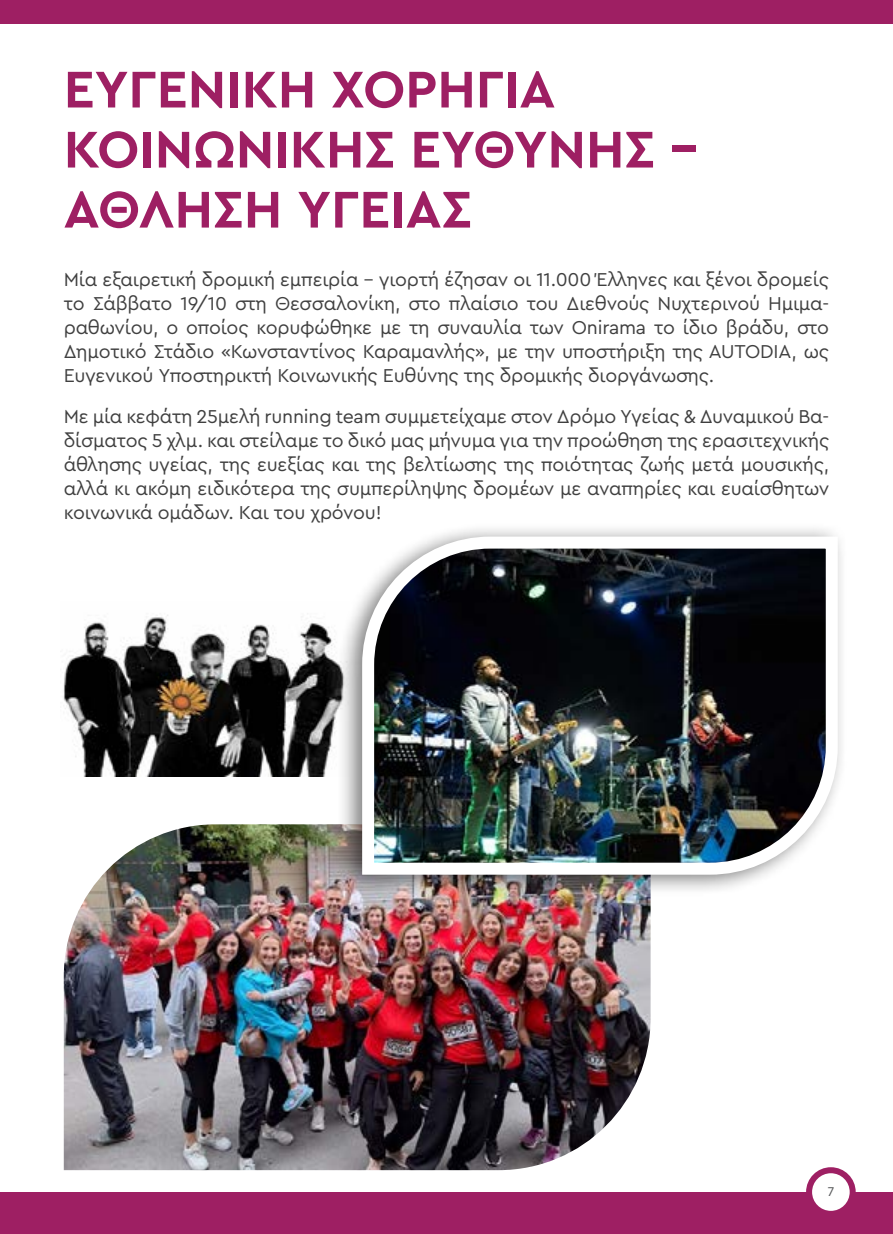
<style>
.page{position:relative;width:893px;height:1234px;background:#fff}
.page>*{position:absolute;margin:0;border:0;box-sizing:border-box;transform-origin:0 0}
.t1{font:700 54px/60px "Cera Pro";color:#9e1f63}
.t2{font:19.5px/24px "Cera Pro";letter-spacing:-.01em;color:#404040;text-align:justify}
.t3{font:13.5px "Myriad Pro";color:#58595b}
</style>
<div class="page">
<div style="left:0;top:1191px;width:893px;height:42px;background:#9e1f63"></div>
<svg style="left:809px;top:1169px;width:44px;height:44px"></svg>
<div style="left:806px;top:1166px;width:50px;height:50px;border:6px solid #9e1f63;border-radius:50%"></div>
<div style="left:0;top:0;width:893px;height:24px;background:#9e1f63"></div>
<img style="left:63px;top:615px;width:273px;height:161px">
<img style="left:64px;top:824px;width:587px;height:345px">
<div style="left:336px;top:522px;width:512px;height:375px;background:#000;opacity:.5"></div>
<img style="left:356px;top:530px;width:488px;height:350px">
<h1 class="t1" style="left:64px;top:57px;width:635px">ΕΥΓΕΝΙΚΉ ΧΟΡΗΓΊΑ<br>ΚΟΙΝΩΝΙΚΉΣ ΕΥΘΎΝΗΣ –<br>ΆΘΛΗΣΗ ΥΓΕΊΑΣ</h1>
<p class="t2" style="left:64px;top:266px;width:767px">Μία εξαιρετική δρομική εμπειρία - γιορτή έζησαν οι 11.000 Έλληνες και ξένοι δρομείς το Σάββατο 19/10 στη Θεσσαλονίκη, στο πλαίσιο του Διεθνούς Νυχτερινού Ημιμα&shy;ραθωνίου, ο οποίος κορυφώθηκε με τη συναυλία των Onirama το ίδιο βράδυ, στο Δημοτικό Στάδιο «Κωνσταντίνος Καραμανλής», με την υποστήριξη της AUTODIA, ως Ευγενικού Υποστηρικτή Κοινωνικής Ευθύνης της δρομικής διοργάνωσης.</p>
<p class="t2" style="left:64px;top:403px;width:767px">Με μία κεφάτη 25μελή running team συμμετείχαμε στον Δρόμο Υγείας &amp; Δυναμικού Βα&shy;δίσματος 5 χλμ. και στείλαμε το δικό μας μήνυμα για την προώθηση της ερασιτεχνικής άθλησης υγείας, της ευεξίας και της βελτίωσης της ποιότητας ζωής μετά μουσικής, αλλά κι ακόμη ειδικότερα της συμπερίληψης δρομέων με αναπηρίες και ευαίσθητων κοινωνικά ομάδων. Και του χρόνου!</p>
<p class="t3" style="left:827px;top:1182px;width:8px">7</p>
</div>
